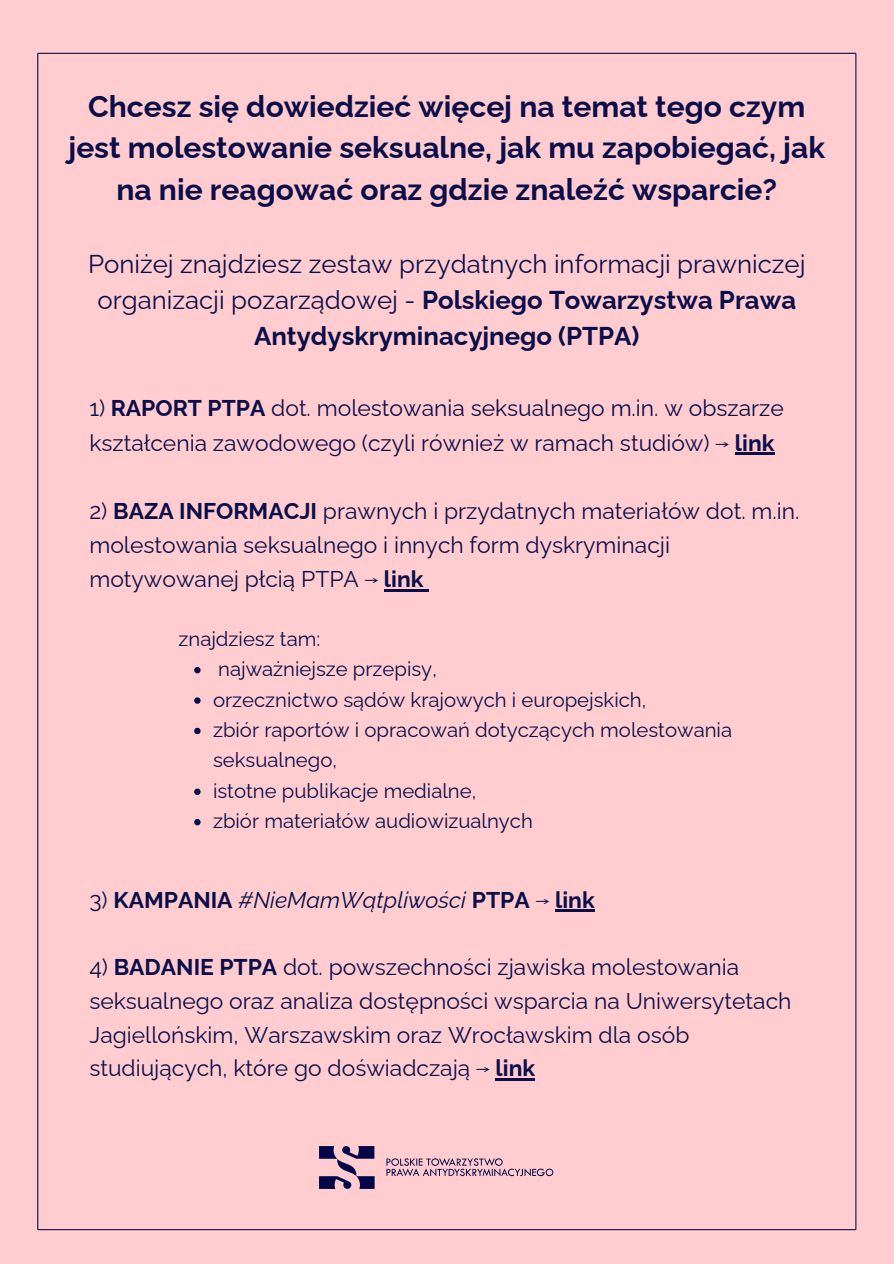
<style>
.page{position:relative;width:894px;height:1264px;background:#fff}
.page>*{position:absolute;margin:0;border:0;box-sizing:border-box;transform-origin:0 0}
.t1{font:700 30px/41.7px "Raleway";color:#0c0e49;text-align:center}
.t2{font:25.8px/35.8px "Raleway";color:#0c0e49;text-align:center}
.t3{font:22.8px/34.2px "Raleway";color:#0c0e49}
.t4{font:italic 22.8px "Raleway";color:#0c0e49}
.t5{font:20.25px/30.5px "Raleway";color:#0c0e49}
.s1{font-weight:700}
.s2{font-family:"Free Mono"}
.s3{font-style:normal}
.s4{font-weight:700;font-style:normal}
.s5{font-family:"Free Mono";font-style:normal}
</style>
<div class="page">
<div style="left:0;top:0;width:893px;height:1263px;background:#ffcdd0"></div>
<svg style="left:319px;top:1146px;width:55px;height:42px"></svg>
<svg style="left:386px;top:1158px;width:167px;height:18px"></svg>
<hr style="left:38px;top:53px;width:817px;height:1px;background:#0c0e49">
<hr style="left:38px;top:1228px;width:817px;height:2px;background:#0c0e49">
<hr style="left:37px;top:53px;width:1px;height:1176px;background:#0c0e49">
<hr style="left:855px;top:53px;width:1px;height:1176px;background:#0c0e49">
<hr style="left:734px;top:452px;width:40px;height:2px;background:#0c0e49">
<hr style="left:384px;top:589px;width:39px;height:2px;background:#0c0e49">
<svg style="left:423px;top:589px;width:6px;height:2px"></svg>
<svg style="left:194px;top:667px;width:6px;height:6px"></svg>
<svg style="left:194px;top:697px;width:6px;height:6px"></svg>
<svg style="left:194px;top:727px;width:6px;height:7px"></svg>
<svg style="left:194px;top:788px;width:6px;height:7px"></svg>
<svg style="left:194px;top:819px;width:6px;height:6px"></svg>
<hr style="left:555px;top:909px;width:39px;height:3px;background:#0c0e49">
<hr style="left:495px;top:1078px;width:40px;height:2px;background:#0c0e49">
<p class="t1" style="left:68px;top:85px;width:757px">Chcesz się dowiedzieć więcej na temat tego czym jest molestowanie seksualne, jak mu zapobiegać, jak na nie reagować oraz gdzie znaleźć wsparcie?</p>
<p class="t2" style="left:88px;top:246px;width:718px">Poniżej znajdziesz zestaw przydatnych informacji prawniczej organizacji pozarządowej - <span class="s1">Polskiego Towarzystwa Prawa<br>Antydyskryminacyjnego (PTPA)</span></p>
<p class="t3" style="left:89px;top:391px;width:695px">1) <span class="s1">RAPORT PTPA</span> dot. molestowania seksualnego m.in. w obszarze kształcenia zawodowego (czyli również w ramach studiów) <span class="s2">⟶</span> <span class="s1">link</span></p>
<p class="t3" style="left:89px;top:493px;width:711px">2) <span class="s1">BAZA INFORMACJI</span> prawnych i przydatnych materiałów dot. m.in. molestowania seksualnego i innych form dyskryminacji motywowanej płcią PTPA <span class="s2">⟶</span> <span class="s1">link</span></p>
<h1 class="t5" style="left:178px;top:623px;width:143px">znajdziesz tam:</h1>
<h2 class="t5" style="left:218px;top:653px;width:220px">najważniejsze przepisy,</h2>
<h3 class="t5" style="left:213px;top:684px;width:434px">orzecznictwo sądów krajowych i europejskich,</h3>
<h3 class="t5" style="left:213px;top:714px;width:520px">zbiór raportów i opracowań dotyczących molestowania seksualnego,</h3>
<p class="t5" style="left:213px;top:775px;width:265px">istotne publikacje medialne,</p>
<p class="t5" style="left:213px;top:805px;width:321px">zbiór materiałów audiowizualnych</p>
<p class="t4" style="left:89px;top:886px;width:506px"><span class="s3">3)</span> <span class="s4">KAMPANIA</span> #NieMamWątpliwości <span class="s4">PTPA</span> <span class="s5">⟶</span> <span class="s4">link</span></p>
<p class="t3" style="left:89px;top:950px;width:703px;line-height:33.8px">4) <span class="s1">BADANIE PTPA</span> dot. powszechności zjawiska molestowania seksualnego oraz analiza dostępności wsparcia na Uniwersytetach Jagiellońskim, Warszawskim oraz Wrocławskim dla osób studiujących, które go doświadczają <span class="s2">⟶</span> <span class="s1">link</span></p>
</div>
